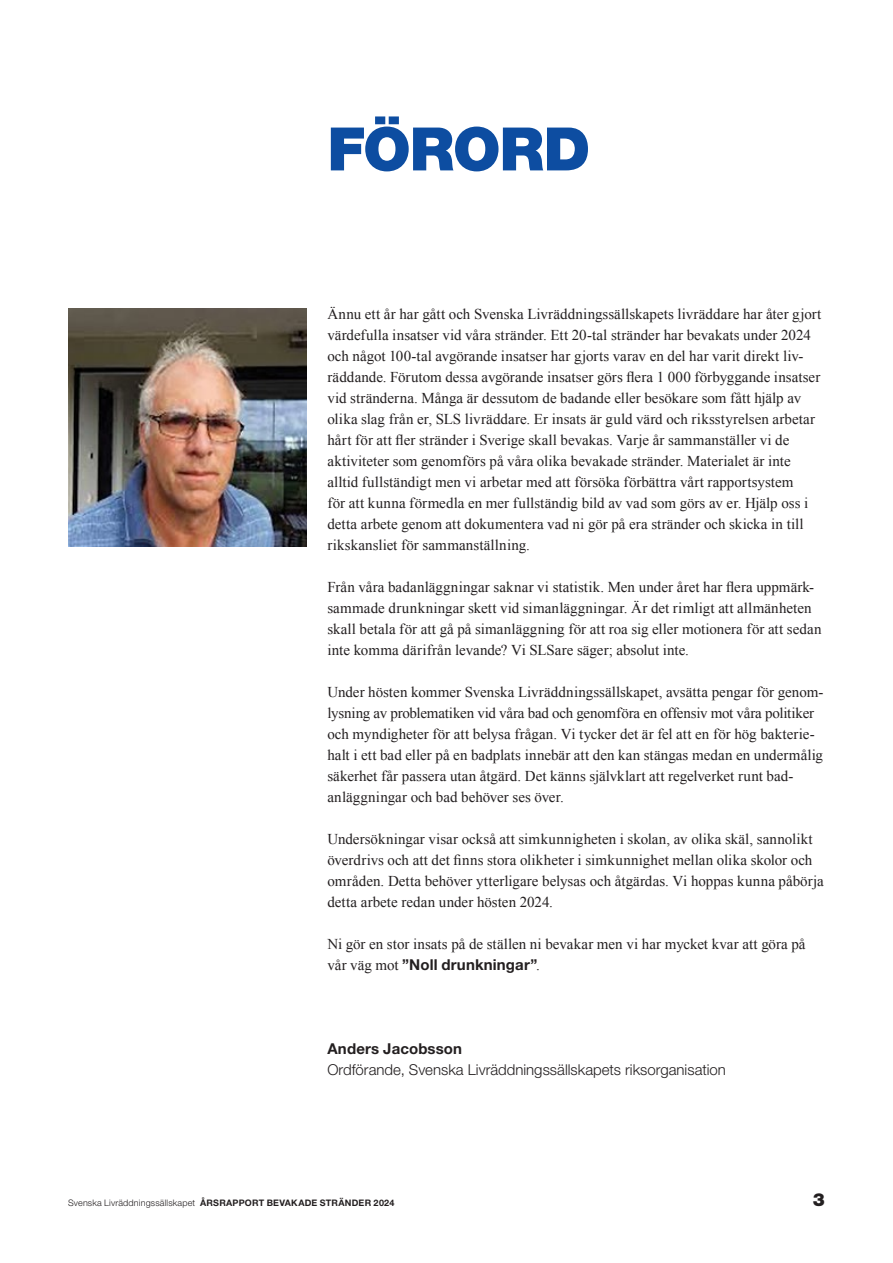
<style>
.page{position:relative;width:893px;height:1263px;background:#fff}
.page>*{position:absolute;margin:0;border:0;box-sizing:border-box;transform-origin:0 0}
.Rubrik1{font:900 60px "Helvetica Neue LT Std";letter-spacing:-.02em;color:#0d4da1}
.t1{font:900 18px "Helvetica Neue LT Std";color:#231f20}
.Brödtext{font:15px/21px "Times New Roman";color:#231f20}
.Brödtext-2{font:300 15px "Helvetica Neue LT Std";color:#231f20}
.Brödtext-3{font:700 15px "Helvetica Neue LT Std";letter-spacing:.01em;color:#231f20}
.t2{font:700 9px "Helvetica Neue LT Std";letter-spacing:.025em;color:#231f20}
.s1{font-family:"Helvetica Neue LT Std";font-weight:700}
.s2{font-weight:300}
</style>
<div class="page">
<img style="left:68px;top:308px;width:238px;height:239px">
<p class="Rubrik1" style="left:327px;top:113px;width:264px">FÖRORD</p>
<p class="Brödtext" style="left:327px;top:303px;width:495px">Ännu ett år har gått och Svenska Livräddningssällskapets livräddare har åter gjort värdefulla insatser vid våra stränder. Ett 20-tal stränder har bevakats under 2024 och något 100-tal avgörande insatser har gjorts varav en del har varit direkt liv&shy;räddande. Förutom dessa avgörande insatser görs flera 1 000 förbyggande insatser vid stränderna. Många är dessutom de badande eller besökare som fått hjälp av olika slag från er, SLS livräddare. Er insats är guld värd och riksstyrelsen arbetar hårt för att fler stränder i Sverige skall bevakas. Varje år sammanställer vi de aktiviteter som genomförs på våra olika bevakade stränder. Materialet är inte alltid fullständigt men vi arbetar med att försöka förbättra vårt rapportsystem<br>för att kunna förmedla en mer fullständig bild av vad som görs av er. Hjälp oss i detta arbete genom att dokumentera vad ni gör på era stränder och skicka in till rikskansliet för sammanställning.</p>
<p class="Brödtext" style="left:327px;top:576px;width:496px">Från våra badanläggningar saknar vi statistik. Men under året har flera uppmärk&shy;sammade drunkningar skett vid simanläggningar. Är det rimligt att allmänheten skall betala för att gå på simanläggning för att roa sig eller motionera för att sedan inte komma därifrån levande? Vi SLSare säger; absolut inte.</p>
<p class="Brödtext" style="left:327px;top:681px;width:497px">Under hösten kommer Svenska Livräddningssällskapet, avsätta pengar för genom&shy;lysning av problematiken vid våra bad och genomföra en offensiv mot våra politiker och myndigheter för att belysa frågan. Vi tycker det är fel att en för hög bakterie&shy;halt i ett bad eller på en badplats innebär att den kan stängas medan en undermålig säkerhet får passera utan åtgärd. Det känns självklart att regelverket runt bad&shy;anläggningar och bad behöver ses över.</p>
<p class="Brödtext" style="left:327px;top:828px;width:498px">Undersökningar visar också att simkunnigheten i skolan, av olika skäl, sannolikt överdrivs och att det finns stora olikheter i simkunnighet mellan olika skolor och områden. Detta behöver ytterligare belysas och åtgärdas. Vi hoppas kunna påbörja detta arbete redan under hösten 2024.</p>
<p class="Brödtext" style="left:327px;top:933px;width:480px">Ni gör en stor insats på de ställen ni bevakar men vi har mycket kvar att göra på vår väg mot <span class="s1">”Noll drunkningar”</span>.</p>
<p class="Brödtext-3" style="left:327px;top:1039px;width:136px">Anders Jacobsson</p>
<p class="Brödtext-2" style="left:327px;top:1060px;width:400px">Ordförande, Svenska Livräddningssällskapets riksorganisation</p>
<p class="t2" style="left:68px;top:1197px;width:328px"><span class="s2">Svenska Livräddningssällskapet</span> ÅRSRAPPORT BEVAKADE STRÄNDER 2024</p>
<p class="t1" style="left:813px;top:1189px;width:14px">3</p>
</div>
